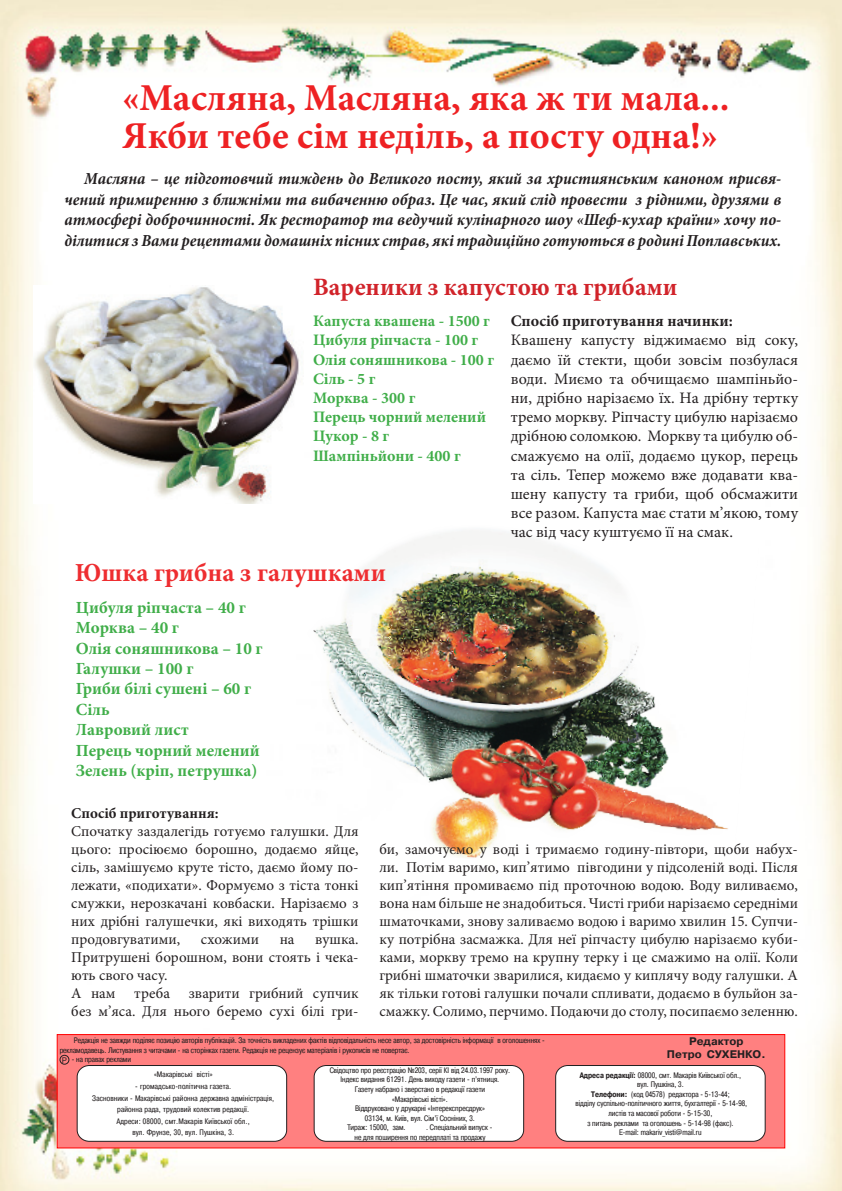
<style>
.page{position:relative;width:842px;height:1191px;background:#fff}
.page>*{position:absolute;margin:0;border:0;box-sizing:border-box;transform-origin:0 0}
.t1{font:700 38px/38px "Minion Pro";color:#ee2123}
.t2{font:700 26px "Minion Pro";color:#ee2d30}
.t3{font:700 25px "Minion Pro";color:#d1232a}
.t4{font:italic 700 condensed 17px/20.4px "Minion Pro";color:#231f20;text-align:justify}
.t5{font:700 17px/20.4px "Minion Pro";color:#40ae49}
.t6{font:16px/19.2px "Minion Pro";color:#231f20;text-align:justify}
.t7{font:700 16px/19.2px "Minion Pro";color:#40ae49}
.t8{font:700 16px "Minion Pro";letter-spacing:.005em;color:#231f20}
.t9{font:15px/18px "Minion Pro";color:#231f20;text-align:justify}
.t10{font:700 15px "Minion Pro";letter-spacing:.01em;color:#231f20}
.t11{font:700 11px/13.2px "Pragmatica C";color:#231f20;text-align:center}
.t12{font:8px/9.6px "Pragmatica Cond C";color:#231f20}
.t13{font:8px/11.6px "Pragmatica Cond C";letter-spacing:.02em;color:#231f20;text-align:center}
.s1{font-family:"Pragmatica C"}
.s2{font-weight:700}
</style>
<div class="page">
<img style="left:0;top:0;width:842px;height:1191px">
<img style="left:288px;top:512px;width:471px;height:367px">
<img style="left:34px;top:286px;width:270px;height:217px">
<div style="left:57px;top:1034px;width:728px;height:114px;background:#ff8080;border:1px solid #f00"></div>
<div style="left:556px;top:1065px;width:209px;height:76px;background:#fff;border-radius:12px"></div>
<div style="left:555px;top:1065px;width:211px;height:76px;border:1px solid #231f20;border-radius:12px"></div>
<div style="left:314px;top:1065px;width:210px;height:76px;background:#fff;border-radius:12px"></div>
<div style="left:314px;top:1065px;width:210px;height:76px;border:1px solid #231f20;border-radius:12px"></div>
<div style="left:77px;top:1065px;width:210px;height:76px;background:#fff;border-radius:12px"></div>
<div style="left:77px;top:1065px;width:210px;height:76px;border:1px solid #231f20;border-radius:12px"></div>
<div style="left:60px;top:1055px;width:9px;height:9px;border:1px solid #231f20;border-radius:50%"></div>
<h1 class="t1" style="left:122px;top:78px;width:609px">«Масляна, Масляна, яка ж ти мала...<br>Якби тебе сім неділь, а посту одна!»</h1>
<p class="t4" style="left:64px;top:169px;width:718px;text-indent:20px">Масляна – це підготовчий тиждень до Великого посту, який за християнським каноном присвя&shy;чений примиренню з ближніми та вибаченню образ. Це час, який слід провести з рідними, друзями в атмосфері доброчинності. Як ресторатор та ведучий кулінарного шоу «Шеф-кухар країни» хочу по&shy;ділитися з Вами рецептами домашніх пісних страв, які традиційно готуються в родині Поплавських.</p>
<h3 class="t3" style="left:313px;top:269px;width:366px">Вареники з капустою та грибами</h3>
<p class="t7" style="left:313px;top:311px;width:182px">Капуста квашена - 1500 г<br>Цибуля ріпчаста - 100 г<br>Олія соняшникова - 100 г<br>Сіль - 5 г<br>Морква - 300 г<br>Перець чорний мелений<br>Цукор - 8 г<br>Шампіньйони - 400 г</p>
<p class="t8" style="left:511px;top:310px;width:224px">Спосіб приготування начинки:</p>
<p class="t6" style="left:511px;top:331px;width:289px">Квашену капусту віджимаємо від соку, даємо їй стекти, щоби зовсім позбулася води. Миємо та обчищаємо шампіньйо&shy;ни, дрібно нарізаємо їх. На дрібну тертку тремо моркву. Ріпчасту цибулю нарізаємо дрібною соломкою. Моркву та цибулю об&shy;смажуємо на олії, додаємо цукор, перець та сіль. Тепер можемо вже додавати ква&shy;шену капусту та гриби, щоб обсмажити все разом. Капуста має стати м’якою, тому час від часу куштуємо її на смак.</p>
<h2 class="t2" style="left:75px;top:554px;width:312px">Юшка грибна з галушками</h2>
<p class="t5" style="left:76px;top:597px;width:188px">Цибуля ріпчаста – 40 г<br>Морква – 40 г<br>Олія соняшникова – 10 г<br>Галушки – 100 г<br>Гриби білі сушені – 60 г<br>Сіль<br>Лавровий лист<br>Перець чорний мелений<br>Зелень (кріп, петрушка)</p>
<p class="t10" style="left:71px;top:802px;width:149px">Спосіб приготування:</p>
<p class="t9" style="left:71px;top:822px;width:289px">Спочатку заздалегідь готуємо галушки. Для цього: просіюємо борошно, додаємо яйце, сіль, замішуємо круте тісто, даємо йому по&shy;лежати, «подихати». Формуємо з тіста тонкі смужки, нерозкачані ковбаски. Нарізаємо з них дрібні галушечки, які виходять трішки продовгуватими,</p>
<p class="t9" style="left:71px;top:930px;width:289px;text-align:left;text-indent:244px">вушка.<br>Притрушені борошном, вони стоять і чека&shy;ють свого часу.<br>А нам треба зварити грибний супчик без м’яса. Для нього беремо сухі білі гри-</p>
<p class="t9" style="left:201px;top:930px;width:60px">схожими</p>
<p class="t9" style="left:280px;top:930px;width:16px">на</p>
<p class="t9" style="left:379px;top:840px;width:420px">би, замочуємо у воді і тримаємо годину-півтори, щоби набух&shy;ли. Потім варимо, кип’ятимо півгодини у підсоленій воді. Після кип’ятіння промиваємо під проточною водою. Воду виливаємо, вона нам більше не знадобиться. Чисті гриби нарізаємо середніми шматочками, знову заливаємо водою і варимо хвилин 15. Супчи&shy;ку потрібна засмажка. Для неї ріпчасту цибулю нарізаємо куби&shy;ками, моркву тремо на крупну терку і це смажимо на олії. Коли грибні шматочки зварилися, кидаємо у киплячу воду галушки. А як тільки готові галушки почали спливати, додаємо в бульйон за&shy;смажку. Солимо, перчимо. Подаючи до столу, посипаємо зеленню.</p>
<p class="t12" style="left:60px;top:1036px;width:487px;line-height:9.3px;text-indent:14px">Редакція не завжди поділяє позицію авторів публікацій. За точність викладених фактів відповідальність несе автор, за достовірність інформації в оголошеннях - рекламодавець. Листування з читачами - на сторінках газети. Редакція не рецензує матеріалів і рукописів не повертає.<br><span class="s1">P</span> - на правах реклами</p>
<p class="t13" style="left:154px;top:1068px;width:60px">«Макарівські вісті»</p>
<p class="t13" style="left:92px;top:1080px;width:184px">- громадсько-політична газета.<br>Засновники - Макарівські районна державна адміністрація, районна рада, трудовий колектив редакції.<br>Адреси: 08000, смт.Макарів Київської обл.,<br>вул. Фрунзе, 30, вул. Пушкіна, 3.</p>
<p class="t12" style="left:330px;top:1065px;width:182px">Свідоцтво про реєстрацію №203, серії КІ від 24.03.1997 року.</p>
<p class="t12" style="left:341px;top:1074px;width:160px">Індекс видання 61291. День виходу газети - п’ятниця.</p>
<p class="t12" style="left:355px;top:1084px;width:132px">Газету набрано і зверстано в редакції газети</p>
<p class="t12" style="left:392px;top:1094px;width:57px">«Макарівські вісті».</p>
<p class="t12" style="left:355px;top:1103px;width:131px">Віддруковано у друкарні «Інтерекспресдрук»</p>
<p class="t12" style="left:365px;top:1113px;width:112px">03134, м. Київ, вул. Сім’ї Сосніних, 3.</p>
<p class="t12" style="left:347px;top:1122px;width:60px">Тираж: 15000, зам.</p>
<p class="t12" style="left:355px;top:1122px;width:139px;text-indent:71px">. Спеціальний випуск - не для поширення по передплаті та продажу</p>
<p class="t11" style="left:667px;top:1035px;width:100px">Редактор<br>Петро СУХЕНКО.</p>
<p class="t12" style="left:575px;top:1070px;width:173px;text-align:center"><span class="s2">Адреса редакції:</span> 08000, смт. Макарів Київської обл., вул. Пушкіна, 3.<br><span class="s2">Телефони:</span> (код 04578) редактора - 5-13-44;<br>відділу суспільно-політичного життя, бухгалтерії - 5-14-98, листів та масової роботи - 5-15-30,<br>з питань реклами та оголошень - 5-14-98 (факс).<br>E-mail: makariv_visti@mail.ru</p>
</div>
